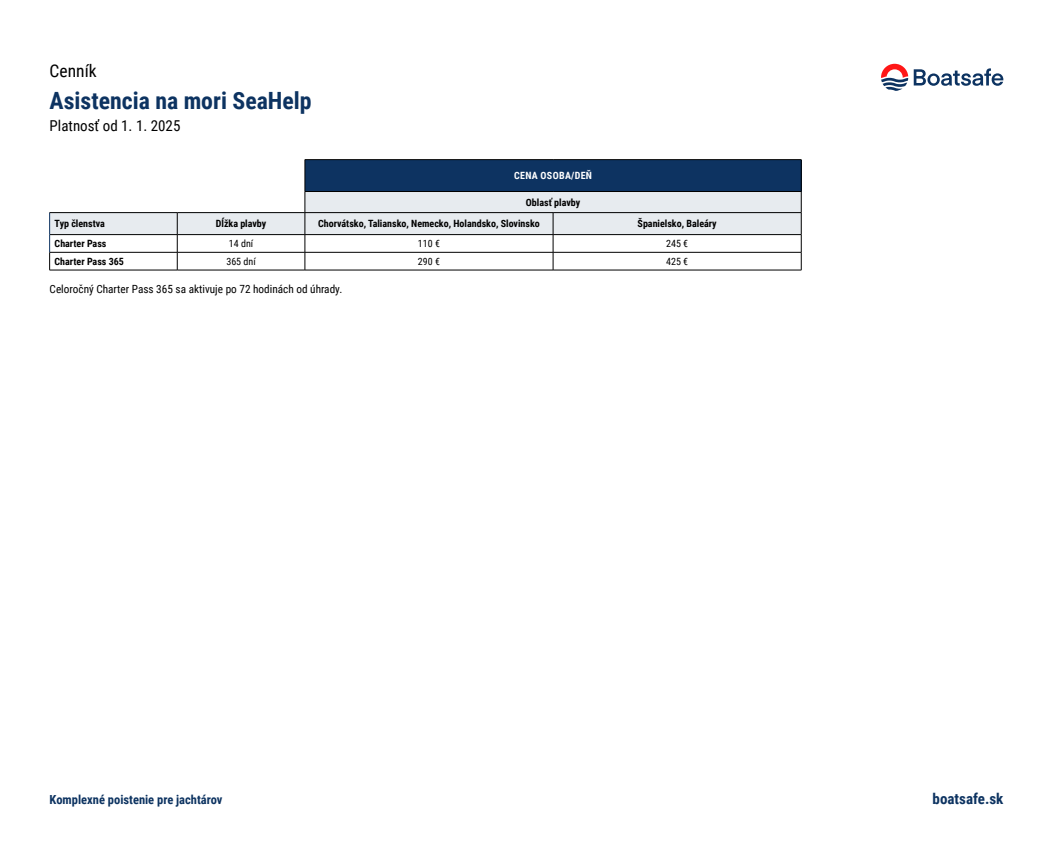
<style>
.page{position:relative;width:1053px;height:854px;background:#fff}
.page>*{position:absolute;margin:0;border:0;box-sizing:border-box;transform-origin:0 0}
.t1{font:700 23.75px "Roboto Condensed";color:#0d3361}
.t2{font:17.5px "Roboto Condensed";color:#000}
.t3{font:15px "Roboto Condensed";color:#000}
.t4{font:700 15px "Roboto Condensed";color:#0d3361}
.t5{font:700 12.5px "Roboto Condensed";color:#0d3361}
.t6{font:11.25px "Roboto Condensed";color:#000}
.t7{font:700 10px "Roboto Condensed";color:#000}
.t8{font:10px "Roboto Condensed";color:#000}
.t9{font:700 10px "Roboto Condensed";letter-spacing:.035em;color:#fff}
</style>
<div class="page">
<svg style="left:881px;top:64px;width:122px;height:27px"></svg>
<hr style="left:49px;top:270px;width:128px;height:1px;background:#000">
<hr style="left:177px;top:270px;width:128px;height:1px;background:#000">
<hr style="left:305px;top:270px;width:248px;height:1px;background:#000">
<hr style="left:553px;top:270px;width:248px;height:1px;background:#000">
<svg style="left:49px;top:160px;width:753px;height:110px"></svg>
<hr style="left:49px;top:212px;width:128px;height:1px;background:#000">
<hr style="left:177px;top:212px;width:128px;height:1px;background:#000">
<hr style="left:305px;top:159px;width:248px;height:1px;background:#000">
<hr style="left:305px;top:160px;width:1px;height:31px;background:#000">
<hr style="left:553px;top:159px;width:248px;height:1px;background:#000">
<hr style="left:801px;top:160px;width:1px;height:31px;background:#000">
<h2 class="t2" style="left:50px;top:58px;width:49px">Cenník</h2>
<h1 class="t1" style="left:50px;top:84px;width:263px">Asistencia na mori SeaHelp</h1>
<h3 class="t3" style="left:50px;top:115px;width:132px">Platnosť od 1. 1. 2025</h3>
<p class="t9" style="left:514px;top:169px;width:80px">CENA OSOBA/DEŇ</p>
<p class="t7" style="left:526px;top:195px;width:56px">Oblasť plavby</p>
<p class="t7" style="left:55px;top:217px;width:52px">Typ členstva</p>
<p class="t7" style="left:216px;top:217px;width:52px">Dĺžka plavby</p>
<p class="t7" style="left:318px;top:217px;width:223px">Chorvátsko, Taliansko, Nemecko, Holandsko, Slovinsko</p>
<p class="t7" style="left:637px;top:217px;width:81px">Španielsko, Baleáry</p>
<p class="t7" style="left:55px;top:237px;width:53px">Charter Pass</p>
<p class="t8" style="left:229px;top:237px;width:26px">14 dní</p>
<p class="t8" style="left:418px;top:237px;width:24px">110 €</p>
<p class="t8" style="left:666px;top:237px;width:24px">245 €</p>
<p class="t7" style="left:55px;top:254px;width:71px">Charter Pass 365</p>
<p class="t8" style="left:226px;top:254px;width:31px">365 dní</p>
<p class="t8" style="left:418px;top:254px;width:24px">290 €</p>
<p class="t8" style="left:666px;top:254px;width:24px">425 €</p>
<p class="t6" style="left:50px;top:281px;width:294px">Celoročný Charter Pass 365 sa aktivuje po 72 hodinách od úhrady.</p>
<p class="t5" style="left:50px;top:791px;width:174px">Komplexné poistenie pre jachtárov</p>
<h3 class="t4" style="left:932px;top:788px;width:72px">boatsafe.sk</h3>
</div>
